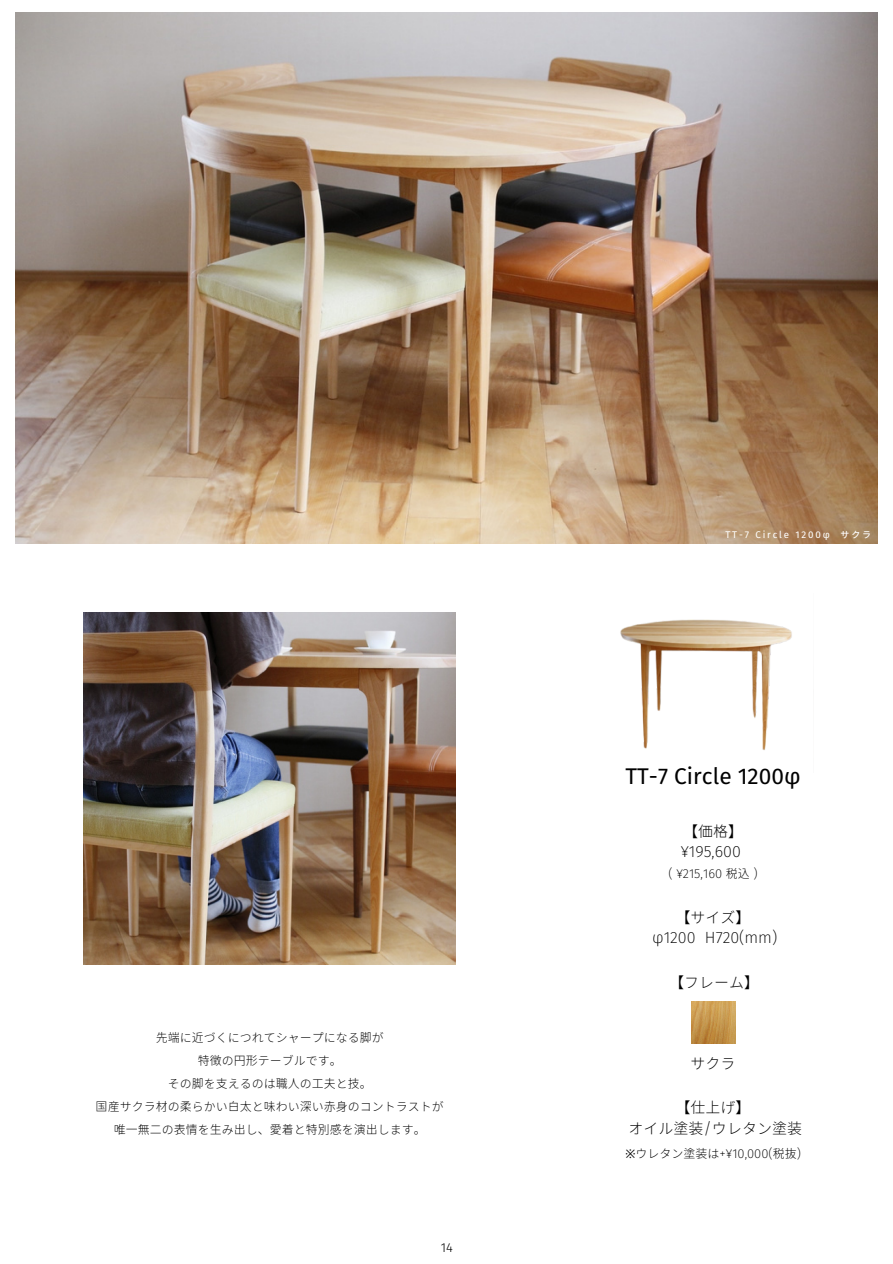
<style>
.page{position:relative;width:893px;height:1264px;background:#fff}
.page>*{position:absolute;margin:0;border:0;box-sizing:border-box;transform-origin:0 0}
.t1{font:500 21px "Glow Sans J";color:#000}
.t2{font:300 15px "Glow Sans J";color:#000}
.t3{font:300 12px "Glow Sans J";color:#000}
.t4{font:12px "Glow Sans J";color:#000}
.t5{font:500 9px "Glow Sans J";letter-spacing:.205em;color:#fff}
.s1{font-family:"Noto Sans";font-weight:400}
</style>
<div class="page">
<img style="left:16px;top:12px;width:861px;height:531px">
<img style="left:84px;top:612px;width:371px;height:352px">
<img style="left:620px;top:619px;width:172px;height:131px">
<img style="left:691px;top:1001px;width:44px;height:42px">
<p class="t3" style="left:156px;top:1028px;width:230px">先端に近づくにつれてシャープになる脚が</p>
<p class="t3" style="left:198px;top:1051px;width:146px">特徴の円形テーブルです。</p>
<p class="t3" style="left:168px;top:1074px;width:206px">その脚を支えるのは職人の工夫と技。</p>
<p class="t3" style="left:96px;top:1097px;width:350px">国産サクラ材の柔らかい白太と味わい深い赤身のコントラストが</p>
<p class="t3" style="left:114px;top:1120px;width:314px">唯一無二の表情を生み出し、愛着と特別感を演出します。</p>
<p class="t4" style="left:440px;top:1237px;width:14px">14</p>
<p class="t5" style="left:725px;top:528px;width:147px">TT-7 Circle 1200φ サクラ</p>
<p class="t1" style="left:625px;top:759px;width:177px">TT-7 Circle 1200φ</p>
<p class="t2" style="left:683px;top:819px;width:61px">【価格】</p>
<p class="t2" style="left:680px;top:839px;width:62px">¥195,600</p>
<p class="t3" style="left:668px;top:864px;width:91px">( ¥215,160 税込 )</p>
<p class="t2" style="left:675px;top:905px;width:76px">【サイズ】</p>
<p class="t2" style="left:652px;top:925px;width:127px">φ1200 H720(mm)</p>
<p class="t2" style="left:669px;top:970px;width:91px">【フレーム】</p>
<p class="t2" style="left:690px;top:1051px;width:46px">サクラ</p>
<p class="t2" style="left:675px;top:1095px;width:76px">【仕上げ】</p>
<p class="t2" style="left:628px;top:1116px;width:175px">オイル塗装/ウレタン塗装</p>
<p class="t3" style="left:625px;top:1143px;width:177px"><span class="s1">※</span>ウレタン塗装は+¥10,000(税抜)</p>
</div>
